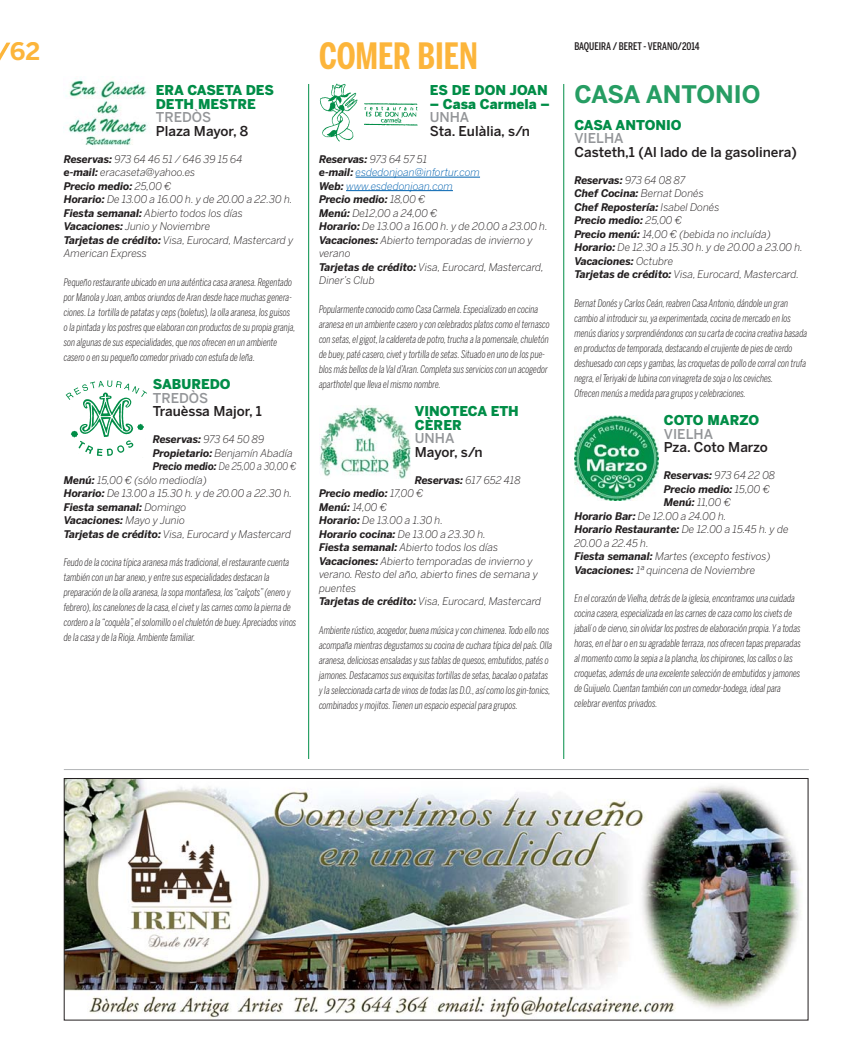
<style>
.page{position:relative;width:851px;height:1063px;background:#fff}
.page>*{position:absolute;margin:0;border:0;box-sizing:border-box;transform-origin:0 0}
.t1{font:700 36px "Benton Sans Comp";color:#fcb53b}
.t2{font:700 24px "Benton Sans";color:#269d63}
.t3{font:700 24px "Benton Sans";color:#fcb53b}
.t4{font:500 13.5px "Benton Sans";color:#231f20}
.t5{font:900 13.5px/13.5px "Benton Sans";color:#008d47}
.t6{font:500 13.5px "Benton Sans";color:#939598}
.t7{font:italic 300 10.5px/15px "Benton Sans Comp";letter-spacing:-.005em;color:#231f20}
.t8{font:italic 300 10.5px/13.5px "Benton Sans";letter-spacing:-.005em;color:#231f20}
.t9{font:italic 700 10.5px "Benton Sans";letter-spacing:-.005em;color:#231f20}
.t10{font:italic 300 10.5px "Benton Sans";letter-spacing:-.005em;color:#231f20;scale:.87 1}
.t11{font:500 10.5px "Benton Sans Comp";color:#231f20}
.s1{font-weight:700}
.s2{font-weight:300}
.s3{color:#0062b0}
</style>
<div class="page">
<hr style="left:64px;top:769px;width:744px;height:1px;background:#b2b4b6">
<img style="left:66px;top:780px;width:735px;height:238px">
<div style="left:64px;top:778px;width:744px;height:242px;border:1px solid #231f20"></div>
<hr style="left:355px;top:177px;width:125px;height:1px;background:#0062b0">
<hr style="left:346px;top:190px;width:107px;height:1px;background:#0062b0">
<hr style="left:308px;top:84px;width:1px;height:675px;background:#008d47">
<hr style="left:563px;top:84px;width:1px;height:675px;background:#008d47">
<img style="left:319px;top:84px;width:99px;height:58px">
<img style="left:65px;top:380px;width:82px;height:77px">
<img style="left:320px;top:406px;width:90px;height:72px">
<img style="left:65px;top:78px;width:83px;height:68px">
<img style="left:574px;top:415px;width:84px;height:85px">
<svg style="left:0;top:43px;width:10px;height:18px"></svg>
<h2 class="t3" style="left:10px;top:43px;width:32px">62</h2>
<h1 class="t1" style="left:319px;top:43px;width:160px">COMER BIEN</h1>
<p class="t5" style="left:156px;top:85px;width:120px">ERA CASETA DES<br>DETH MESTRE</p>
<p class="t6" style="left:156px;top:112px;width:57px">TREDÒS</p>
<p class="t4" style="left:156px;top:126px;width:94px">Plaza Mayor, 8</p>
<p class="t8" style="left:64px;top:153px;width:231px"><span class="s1">Reservas:</span> 973 64 46 51 / 646 39 15 64<br><span class="s1">e-mail:</span> eracaseta@yahoo.es<br><span class="s1">Precio medio:</span> 25,00 €<br><span class="s1">Horario:</span> De 13.00 a 16.00 h. y de 20.00 a 22.30 h.<br><span class="s1">Fiesta semanal:</span> Abierto todos los días <span class="s1">Vacaciones:</span> Junio y Noviembre<br><span class="s1">Tarjetas de crédito:</span> Visa, Eurocard, Mastercard y American Express</p>
<p class="t7" style="left:64px;top:275px;width:233px">Pequeño restaurante ubicado en una auténtica casa aranesa. Regentado por Manola y Joan, ambos oriundos de Aran desde hace muchas genera&shy;ciones. La tortilla de patatas y ceps (boletus), la olla aranesa, los guisos o la pintada y los postres que elaboran con productos de su propia granja, son algunas de sus especialidades, que nos ofrecen en un ambiente casero o en su pequeño comedor privado con estufa de leña.</p>
<p class="t5" style="left:153px;top:379px;width:79px">SABUREDO</p>
<p class="t6" style="left:153px;top:393px;width:57px">TREDÒS</p>
<p class="t4" style="left:153px;top:406px;width:111px">Trauèssa Major, 1</p>
<p class="t9" style="left:153px;top:435px;width:113px">Reservas: <span class="s2">973 64 50 89</span></p>
<p class="t8" style="left:153px;top:447px;width:141px"><span class="s1">Propietario:</span> Benjamín Abadía</p>
<p class="t10" style="left:153px;top:462px;width:167px"><span class="s1">Precio medio:</span> De 25,00 a 30,00 €</p>
<p class="t8" style="left:64px;top:474px;width:144px"><span class="s1">Menú:</span> 15,00 € (sólo mediodía)</p>
<p class="t8" style="left:64px;top:487px;width:230px"><span class="s1">Horario:</span> De 13.00 a 15.30 h. y de 20.00 a 22.30 h.</p>
<p class="t9" style="left:64px;top:503px;width:124px">Fiesta semanal: <span class="s2">Domingo</span></p>
<p class="t9" style="left:64px;top:516px;width:123px">Vacaciones: <span class="s2">Mayo y Junio</span></p>
<p class="t8" style="left:64px;top:528px;width:229px"><span class="s1">Tarjetas de crédito:</span> Visa, Eurocard y Mastercard</p>
<p class="t7" style="left:64px;top:556px;width:234px">Feudo de la cocina típica aranesa más tradicional, el restaurante cuenta también con un bar anexo, y entre sus especialidades destacan la preparación de la olla aranesa, la sopa montañesa, los “calçots” (enero y febrero), los canelones de la casa, el civet y las carnes como la pierna de cordero a la “coquèla”, el solomillo o el chuletón de buey. Apreciados vinos de la casa y de la Rioja. Ambiente familiar.</p>
<p class="t5" style="left:429px;top:85px;width:119px">ES DE DON JOAN</p>
<p class="t5" style="left:429px;top:98px;width:122px">– Casa Carmela –</p>
<p class="t6" style="left:429px;top:112px;width:41px">UNHA</p>
<p class="t4" style="left:429px;top:126px;width:102px">Sta. Eulàlia, s/n</p>
<p class="t8" style="left:319px;top:153px;width:230px"><span class="s1">Reservas:</span> 973 64 57 51<br><span class="s1">e-mail:</span> <span class="s3">esdedonjoan@infortur.com<br></span><span class="s1">Web:</span> <span class="s3">www.esdedonjoan.com<br></span><span class="s1">Precio medio:</span> 18,00 €<br><span class="s1">Menú:</span> De12,00 a 24,00 €<br><span class="s1">Horario:</span> De 13.00 a 16.00 h. y de 20.00 a 23.00 h.<br><span class="s1">Vacaciones:</span> Abierto temporadas de invierno y verano<br><span class="s1">Tarjetas de crédito:</span> Visa, Eurocard, Mastercard,<br>Diner’s Club</p>
<p class="t7" style="left:319px;top:302px;width:232px">Popularmente conocido como Casa Carmela. Especializado en cocina aranesa en un ambiente casero y con celebrados platos como el ternasco con setas, el gigot, la caldereta de potro, trucha a la pomensale, chuletón de buey, paté casero, civet y tortilla de setas. Situado en uno de los pue&shy;blos más bellos de la Val d’Aran. Completa sus servicios con un acogedor aparthotel que lleva el mismo nombre.</p>
<p class="t5" style="left:415px;top:406px;width:105px">VINOTECA ETH<br>CÈRER</p>
<p class="t6" style="left:415px;top:433px;width:41px">UNHA</p>
<p class="t4" style="left:415px;top:447px;width:69px">Mayor, s/n</p>
<p class="t8" style="left:319px;top:474px;width:224px;text-indent:96px"><span class="s1">Reservas:</span> 617 652 418<br><span class="s1">Precio medio:</span> 17,00 €<br><span class="s1">Menú:</span> 14,00 €<br><span class="s1">Horario:</span> De 13.00 a 1.30 h.<br><span class="s1">Horario cocina:</span> De 13.00 a 23.30 h.<br><span class="s1">Fiesta semanal:</span> Abierto todos los días<br><span class="s1">Vacaciones:</span> Abierto temporadas de invierno y verano. Resto del año, abierto fines de semana y puentes<br><span class="s1">Tarjetas de crédito:</span> Visa, Eurocard, Mastercard</p>
<p class="t7" style="left:319px;top:623px;width:235px">Ambiente rústico, acogedor, buena música y con chimenea. Todo ello nos acompaña mientras degustamos su cocina de cuchara típica del país. Olla aranesa, deliciosas ensaladas y sus tablas de quesos, embutidos, patés o jamones. Destacamos sus exquisitas tortillas de setas, bacalao o patatas y la seleccionada carta de vinos de todas las D.O., así como los gin-tonics, combinados y mojitos. Tienen un espacio especial para grupos.</p>
<p class="t11" style="left:574px;top:43px;width:127px">BAQUEIRA / BERET - VERANO/2014</p>
<h2 class="t2" style="left:574px;top:85px;width:187px">CASA ANTONIO</h2>
<p class="t5" style="left:574px;top:120px;width:109px">CASA ANTONIO</p>
<p class="t6" style="left:574px;top:133px;width:51px">VIELHA</p>
<p class="t4" style="left:574px;top:147px;width:224px">Casteth,1 (Al lado de la gasolinera)</p>
<p class="t8" style="left:574px;top:174px;width:230px"><span class="s1">Reservas:</span> 973 64 08 87<br><span class="s1">Chef Cocina:</span> Bernat Donés<br><span class="s1">Chef Repostería:</span> Isabel Donés<br><span class="s1">Precio medio:</span> 25,00 €<br><span class="s1">Precio menú:</span> 14,00 € (bebida no incluída)<br><span class="s1">Horario:</span> De 12.30 a 15.30 h. y de 20.00 a 23.00 h.<br><span class="s1">Vacaciones:</span> Octubre<br><span class="s1">Tarjetas de crédito:</span> Visa, Eurocard, Mastercard.</p>
<p class="t7" style="left:574px;top:297px;width:234px">Bernat Donés y Carlos Ceán, reabren Casa Antonio, dándole un gran cambio al introducir su, ya experimentada, cocina de mercado en los menús diarios y sorprendiéndonos con su carta de cocina creativa basada en productos de temporada, destacando el crujiente de pies de cerdo deshuesado con ceps y gambas, las croquetas de pollo de corral con trufa negra, el Teriyaki de lubina con vinagreta de soja o los ceviches.<br>Ofrecen menús a medida para grupos y celebraciones.</p>
<p class="t5" style="left:663px;top:415px;width:97px">COTO MARZO</p>
<p class="t6" style="left:663px;top:429px;width:51px">VIELHA</p>
<p class="t4" style="left:663px;top:442px;width:105px">Pza. Coto Marzo</p>
<p class="t9" style="left:663px;top:472px;width:113px">Reservas: <span class="s2">973 64 22 08</span></p>
<p class="t9" style="left:663px;top:485px;width:108px">Precio medio: <span class="s2">15,00 €</span></p>
<p class="t8" style="left:663px;top:497px;width:69px"><span class="s1">Menú:</span> 11,00 €</p>
<p class="t8" style="left:574px;top:510px;width:154px"><span class="s1">Horario Bar:</span> De 12.00 a 24.00 h.</p>
<p class="t9" style="left:574px;top:526px;width:216px">Horario Restaurante: <span class="s2">De 12.00 a 15.45 h. y de</span></p>
<p class="t8" style="left:574px;top:537px;width:76px">20.00 a 22.45 h.</p>
<p class="t8" style="left:574px;top:551px;width:198px"><span class="s1">Fiesta semanal:</span> Martes (excepto festivos)</p>
<p class="t8" style="left:574px;top:564px;width:182px"><span class="s1">Vacaciones:</span> 1ª quincena de Noviembre</p>
<p class="t7" style="left:574px;top:592px;width:228px">En el corazón de Vielha, detrás de la iglesia, encontramos una cuidada cocina casera, especializada en las carnes de caza como los civets de jabalí o de ciervo, sin olvidar los postres de elaboración propia. Y a todas horas, en el bar o en su agradable terraza, nos ofrecen tapas preparadas al momento como la sepia a la plancha, los chipirones, los callos o las croquetas, además de una excelente selección de embutidos y jamones de Guijuelo. Cuentan también con un comedor-bodega, ideal para celebrar eventos privados.</p>
</div>
